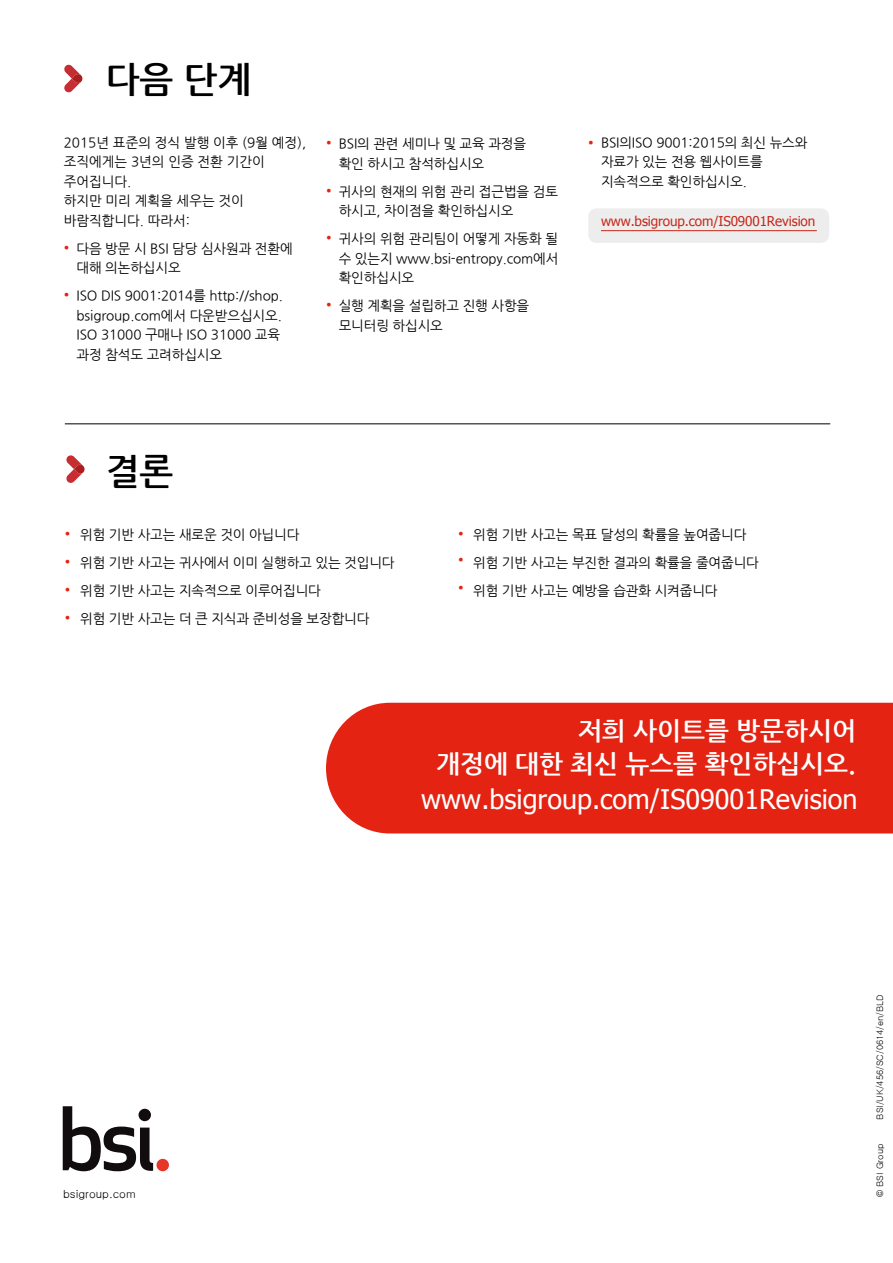
<style>
.page{position:relative;width:893px;height:1263px;background:#fff}
.page>*{position:absolute;margin:0;border:0;box-sizing:border-box;transform-origin:0 0}
.t1{font:700 36px "Nanum Gothic";color:#000}
.t2{font:27px "Tahoma";color:#fff}
.t3{font:700 25.5px/33px "Nanum Gothic";color:#fff;text-align:right}
.t4{font:700 15px/28px "BSI Gesta";color:#e42313;text-align:justify}
.t5{font:13.5px/19.5px "Nanum Gothic";letter-spacing:-.01em;color:#000}
.t6{font:13.5px "Tahoma";letter-spacing:-.01em;color:#c62a1b}
.t7{font:300 11.25px "BSI Gesta";color:#000}
.t8{font:300 9px "BSI Gesta";color:#000}
.s1{font-family:"BSI Gesta";font-weight:700;font-size:15px;color:#e42313}
</style>
<div class="page">
<div style="left:588px;top:208px;width:241px;height:35px;background:#ededed;border-radius:9px"></div>
<svg style="left:64px;top:65px;width:19px;height:27px"></svg>
<hr style="left:601px;top:230px;width:216px;height:1px;background:#c62a1b">
<div style="left:326px;top:703px;width:567px;height:130px;background:#e42313"></div>
<svg style="left:66px;top:455px;width:19px;height:28px"></svg>
<hr style="left:65px;top:424px;width:765px;height:1px;background:#000">
<svg style="left:63px;top:1106px;width:90px;height:65px"></svg>
<div style="left:156px;top:1159px;width:13px;height:12px;background:#e73529;border-radius:50%"></div>
<h1 class="t1" style="left:106px;top:62px;width:147px">다음 단계</h1>
<p class="t5" style="left:64px;top:133px;width:244px">2015년 표준의 정식 발행 이후 (9월 예정), 조직에게는 3년의 인증 전환 기간이 주어집니다.<br>하지만 미리 계획을 세우는 것이 바람직합니다. 따라서:</p>
<p class="t5" style="left:77px;top:239px;width:218px;text-indent:-13px"><span class="s1">•</span> 다음 방문 시 BSI 담당 심사원과 전환에 대해 의논하십시오</p>
<p class="t5" style="left:77px;top:287px;width:208px;text-indent:-13px"><span class="s1">•</span> ISO DIS 9001:2014를 http://shop. bsigroup.com에서 다운받으십시오.<br>ISO 31000 구매나 ISO 31000 교육 과정 참석도 고려하십시오</p>
<p class="t4" style="left:326px;top:129px;width:7px">•</p>
<p class="t4" style="left:326px;top:176px;width:7px">•</p>
<p class="t4" style="left:326px;top:224px;width:7px">•</p>
<p class="t4" style="left:326px;top:291px;width:7px">•</p>
<p class="t5" style="left:339px;top:134px;width:189px">BSI의 관련 세미나 및 교육 과정을 확인 하시고 참석하십시오</p>
<p class="t5" style="left:339px;top:182px;width:221px">귀사의 현재의 위험 관리 접근법을 검토 하시고, 차이점을 확인하십시오</p>
<p class="t5" style="left:339px;top:229px;width:221px;text-align:justify">귀사의 위험 관리팀이 어떻게 자동화 될 수 있는지 www.bsi-entropy.com에서 확인하십시오</p>
<p class="t5" style="left:339px;top:296px;width:192px">실행 계획을 설립하고 진행 사항을 모니터링 하십시오</p>
<p class="t4" style="left:588px;top:129px;width:7px">•</p>
<p class="t5" style="left:601px;top:133px;width:208px">BSI의ISO 9001:2015의 최신 뉴스와 자료가 있는 전용 웹사이트를 지속적으로 확인하십시오.</p>
<p class="t6" style="left:601px;top:212px;width:216px">www.bsigroup.com/IS09001Revision</p>
<h1 class="t1" style="left:106px;top:454px;width:69px">결론</h1>
<p class="t5" style="left:80px;top:521px;width:316px;line-height:28px">위험 기반 사고는 새로운 것이 아닙니다<br>위험 기반 사고는 귀사에서 이미 실행하고 있는 것입니다 위험 기반 사고는 지속적으로 이루어집니다<br>위험 기반 사고는 더 큰 지식과 준비성을 보장합니다</p>
<p class="t5" style="left:473px;top:521px;width:287px;line-height:28px">위험 기반 사고는 목표 달성의 확률을 높여줍니다 위험 기반 사고는 부진한 결과의 확률을 줄여줍니다 위험 기반 사고는 예방을 습관화 시켜줍니다</p>
<p class="t4" style="left:65px;top:519px;width:7px">• • • •</p>
<p class="t4" style="left:458px;top:520px;width:7px;line-height:26.5px">• •</p>
<p class="t4" style="left:458px;top:574px;width:7px">•</p>
<h3 class="t3" style="left:436px;top:715px;width:421px">저희 사이트를 방문하시어<br>개정에 대한 최신 뉴스를 확인하십시오.</h3>
<h2 class="t2" style="left:421px;top:781px;width:438px">www.bsigroup.com/IS09001Revision</h2>
<p class="t7" style="left:63px;top:1188px;width:74px">bsigroup.com</p>
<p class="t8" style="left:875px;top:1119px;width:126px;rotate:-90deg">BSI/UK/456/SC/0614/en/BLD</p>
<p class="t8" style="left:875px;top:1197px;width:55px;rotate:-90deg">© BSI Group</p>
</div>
